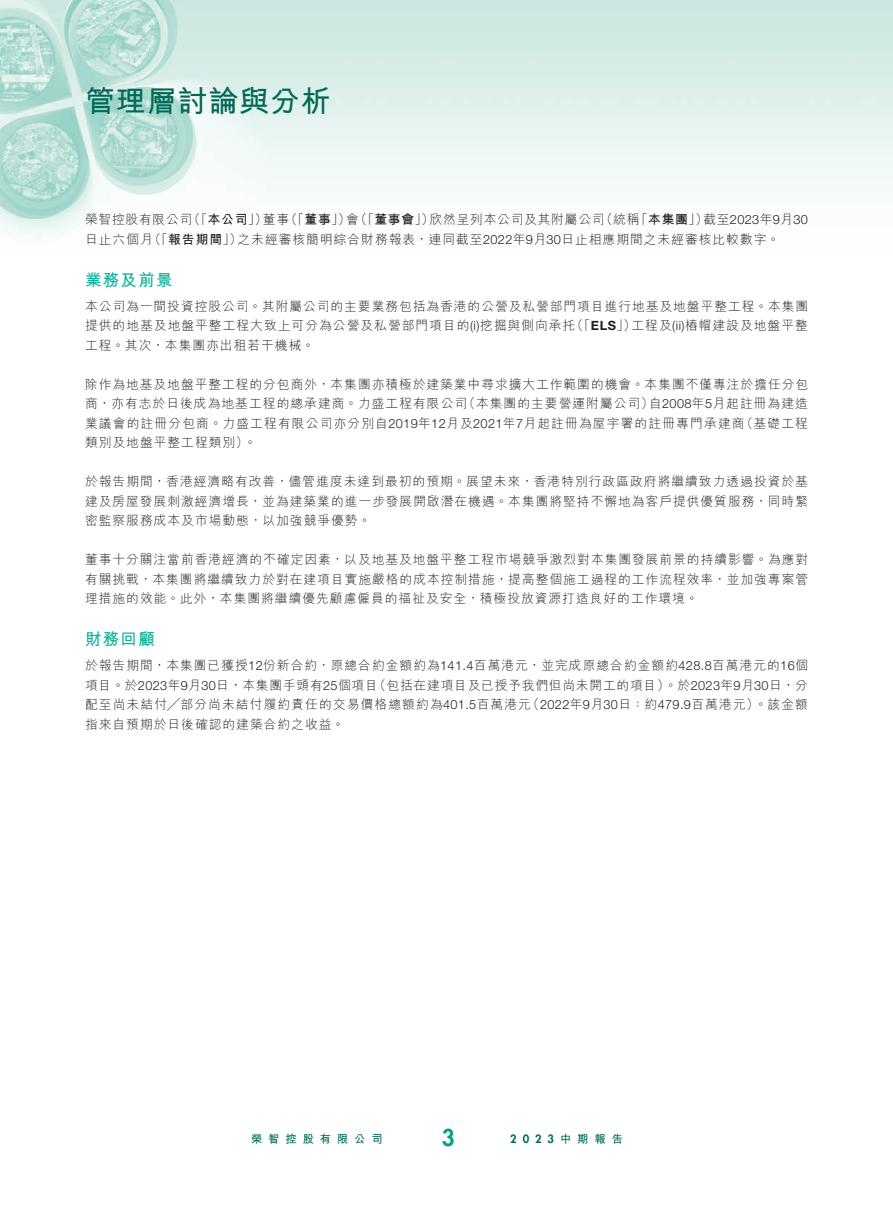
<style>
.page{position:relative;width:893px;height:1212px;background:#fff}
.page>*{position:absolute;margin:0;border:0;box-sizing:border-box;transform-origin:0 0}
.t1{font:700 30px "M Hei HK";letter-spacing:.03em;color:#006a55}
.t2{font:800 22.5px "Futura Std";color:#00a485}
.t3{font:700 16.5px "M Hei HK";letter-spacing:.08em;color:#0ab199}
.t4{font:300 12.75px/19.5px "M Hei HK";letter-spacing:.08em;color:#231f20;text-align:right}
.t5{font:300 12.75px "M Hei HK";letter-spacing:.06em;color:#231f20}
.t6{font:300 12.75px "Helvetica Neue LT Std";letter-spacing:.03em;color:#231f20}
.t7{font:700 11.25px "M Hei HK";letter-spacing:.53em;color:#006a55}
.t8{font:800 11.25px "Futura Std";color:#006a55}
.s1{font-weight:700}
.s2{font-family:"M Hei HK"}
.s3{font-family:"Helvetica Neue LT Std"}
.s4{font-family:"Helvetica Neue LT Std";font-weight:700}
</style>
<div class="page">
<img style="left:0;top:0;width:893px;height:239px">
<h1 class="t1" style="left:85px;top:79px;width:247px">管理層討論與分析</h1>
<p class="t4" style="left:285px;top:209px;width:151px">（「<span class="s1">董事</span>」）（「<span class="s1">董事會</span>」）</p>
<p class="t4" style="left:188px;top:209px;width:81px">（「<span class="s1">本公司</span>」）</p>
<p class="t4" style="left:600px;top:209px;width:41px">（統稱</p>
<p class="t4" style="left:635px;top:209px;width:74px">「<span class="s1">本集團</span>」）</p>
<p class="t5" style="left:430px;top:210px;width:176px">欣然呈列本公司及其附屬公司</p>
<p class="t4" style="left:346px;top:209px;width:14px">會</p>
<p class="t5" style="left:85px;top:210px;width:109px">榮智控股有限公司</p>
<p class="t6" style="left:703px;top:212px;width:106px"><span class="s2">截至</span>2023<span class="s2">年 月</span>9 30</p>
<p class="t4" style="left:263px;top:209px;width:28px">董事</p>
<p class="t4" style="left:148px;top:229px;width:95px">（「<span class="s1">報告期間</span>」）</p>
<p class="t4" style="left:238px;top:229px;width:544px">之未經審核簡明綜合財務報表，連同截至<span class="s3">2022</span>年 月<span class="s3">9 30</span>日止相應期間之未經審核比較數字。</p>
<p class="t4" style="left:85px;top:229px;width:69px">日止六個月</p>
<p class="t3" style="left:85px;top:268px;width:89px">業務及前景</p>
<p class="t4" style="left:85px;top:296px;width:725px">本公司為一間投資控股公司。其附屬公司的主要業務包括為香港的公營及私營部門項目進行地基及地盤平整工程。本集團工程及 <span class="s3">)i i(</span> 樁帽建設及地盤平整</p>
<p class="t4" style="left:571px;top:315px;width:66px">（「<span class="s4">ELS</span>」）</p>
<p class="t4" style="left:85px;top:315px;width:492px;text-align:left">提供的地基及地盤平整工程大致上可分為公營及私營部門項目的 <span class="s3">)i(</span> 挖掘與側向承托工程。其次，本集團亦出租若干機械。</p>
<p class="t4" style="left:85px;top:374px;width:725px">除作為地基及地盤平整工程的分包商外，本集團亦積極於建築業中尋求擴大工作範圍的機會。本集團不僅專注於擔任分包自<span class="s3">2008</span>年<span class="s3">5</span>月起註冊為建造</p>
<p class="t4" style="left:463px;top:393px;width:192px">（本集團的主要營運附屬公司）</p>
<p class="t4" style="left:85px;top:393px;width:384px">商，亦有志於日後成為地基工程的總承建商。力盛工程有限公司</p>
<p class="t4" style="left:740px;top:413px;width:69px">（基礎工程</p>
<p class="t4" style="left:244px;top:413px;width:502px;text-align:left;text-indent:-159px">業議會的註冊分包商。力盛工程有限公司亦分別自<span class="s3">2019</span>年<span class="s3">12</span>月及<span class="s3">2021</span>年<span class="s3">7</span>月起註冊為屋宇署的註冊專門承建商。</p>
<p class="t4" style="left:85px;top:432px;width:165px">類別及地盤平整工程類別(</p>
<p class="t4" style="left:85px;top:471px;width:725px;text-align:justify">於報告期間，香港經濟略有改善，儘管進度未達到最初的預期。展望未來，香港特別行政區政府將繼續致力透過投資於基建及房屋發展刺激經濟增長，並為建築業的進一步發展開啟潛在機遇。本集團將堅持不懈地為客戶提供優質服務，同時緊密監察服務成本及市場動態，以加強競爭優勢。</p>
<p class="t4" style="left:85px;top:549px;width:725px;text-align:justify">董事十分關注當前香港經濟的不確定因素，以及地基及地盤平整工程市場競爭激烈對本集團發展前景的持續影響。為應對有關挑戰，本集團將繼續致力於對在建項目實施嚴格的成本控制措施，提高整個施工過程的工作流程效率，並加強專案管理措施的效能。此外，本集團將繼續優先顧慮僱員的福祉及安全，積極投放資源打造良好的工作環境。</p>
<p class="t3" style="left:85px;top:627px;width:71px">財務回顧</p>
<p class="t4" style="left:85px;top:655px;width:724px">於報告期間，本集團已獲授<span class="s3">12</span>份新合約，原總合約金額約為<span class="s3">141.4</span>百萬港元，並完成原總合約金額約<span class="s3">428.8</span>百萬港元的<span class="s3">16</span>個（包括在建項目及已授予我們但尚未開工的項目）。於<span class="s3">2023</span>年 月<span class="s3">9 30</span>日，分</p>
<p class="t5" style="left:85px;top:676px;width:294px">項目。於<span class="s3">2023</span>年 月<span class="s3">9 30</span>日，本集團手頭有<span class="s3">25</span>個項目</p>
<p class="t4" style="left:85px;top:694px;width:447px;text-align:left">配至尚未結付╱部分尚未結付履約責任的交易價格總額約為<span class="s3">401.5</span>百萬港元指來自預期於日後確認的建築合約之收益。</p>
<p class="t4" style="left:527px;top:694px;width:283px">（<span class="s3">2022</span>年 月<span class="s3">9 30</span>日：約<span class="s3">479.9</span>百萬港元）。該金額</p>
<p class="t7" style="left:251px;top:1131px;width:133px">榮智控股有限公司</p>
<h2 class="t2" style="left:442px;top:1123px;width:15px">3</h2>
<p class="t7" style="left:560px;top:1131px;width:64px">中期報告</p>
<p class="t8" style="left:510px;top:1132px;width:45px">2023</p>
</div>
